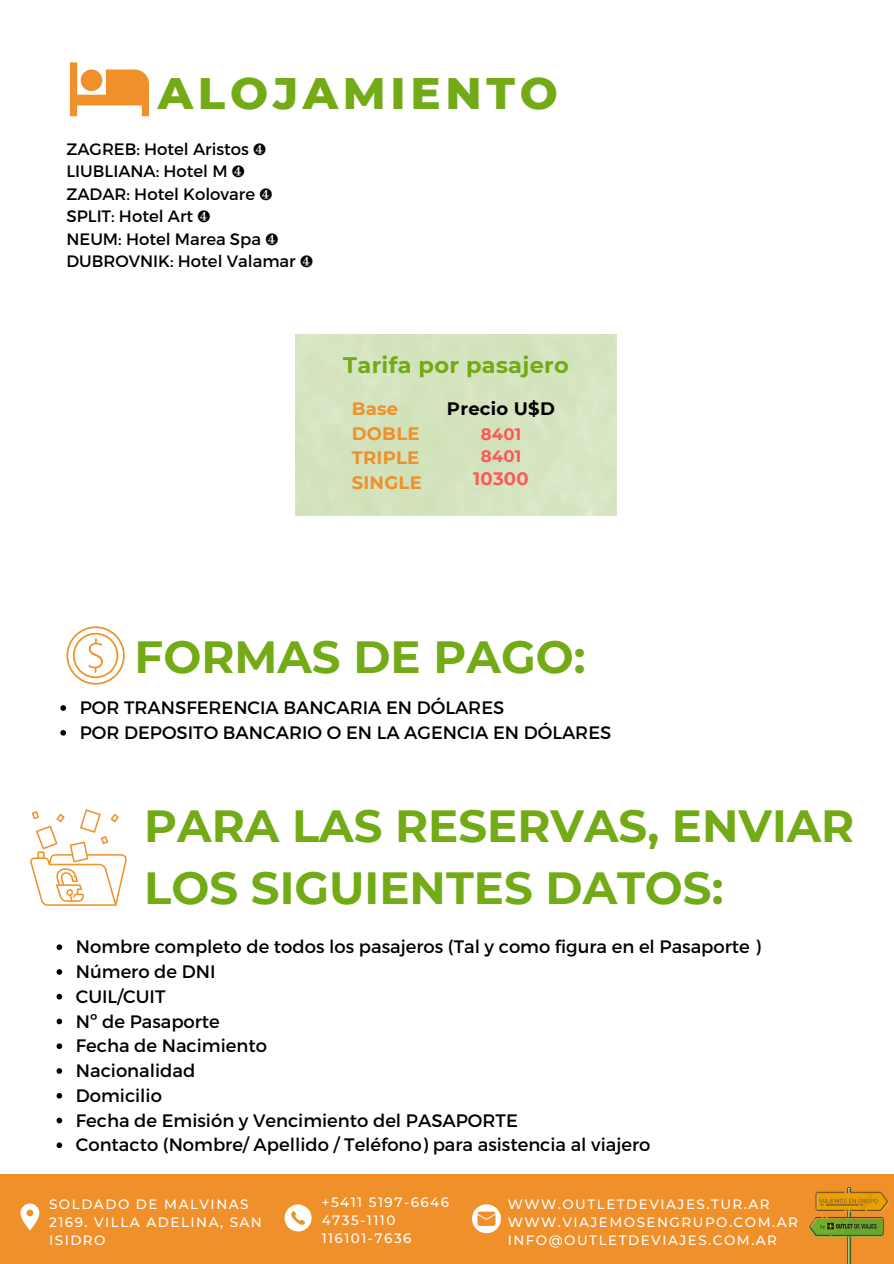
<style>
.page{position:relative;width:894px;height:1264px;background:#fff}
.page>*{position:absolute;margin:0;border:0;box-sizing:border-box;transform-origin:0 0}
.t1{font:700 45px/61.8px "Montserrat";color:#72ab16}
.t2{font:800 45px "Montserrat";letter-spacing:.105em;color:#72ab16}
.t3{font:700 22.5px "Montserrat";letter-spacing:.015em;color:#72ab16}
.t4{font:18px "Montserrat";color:#000}
.t5{font:700 18px/24.8px "Montserrat";letter-spacing:.015em;color:#ef902a}
.t6{font:700 18px "Montserrat";letter-spacing:.015em;color:#000}
.t7{font:700 18px "Montserrat";letter-spacing:.015em;color:#ff5757}
.t8{font:16.5px/22.5px "Montserrat";color:#000}
.t9{font:700 16.5px/22.5px "Montserrat";letter-spacing:.015em;color:#ff5757}
.t10{font:500 13.5px/18px "Montserrat";letter-spacing:.11em;color:#fff}
.s1{font-family:"Free Serif"}
</style>
<div class="page">
<div style="left:0;top:1174px;width:893px;height:89px;background:#ef902a"></div>
<svg style="left:20px;top:1203px;width:19px;height:27px"></svg>
<svg style="left:472px;top:1204px;width:29px;height:29px"></svg>
<svg style="left:284px;top:1204px;width:27px;height:27px"></svg>
<img style="left:808px;top:1187px;width:81px;height:76px">
<svg style="left:66px;top:626px;width:59px;height:58px"></svg>
<svg style="left:60px;top:705px;width:6px;height:6px"></svg>
<svg style="left:60px;top:730px;width:6px;height:5px"></svg>
<svg style="left:30px;top:809px;width:97px;height:96px"></svg>
<svg style="left:57px;top:944px;width:5px;height:6px"></svg>
<svg style="left:57px;top:969px;width:5px;height:5px"></svg>
<svg style="left:57px;top:993px;width:5px;height:6px"></svg>
<svg style="left:57px;top:1018px;width:5px;height:6px"></svg>
<svg style="left:57px;top:1043px;width:5px;height:6px"></svg>
<svg style="left:57px;top:1068px;width:5px;height:5px"></svg>
<svg style="left:57px;top:1093px;width:5px;height:5px"></svg>
<svg style="left:57px;top:1117px;width:5px;height:6px"></svg>
<svg style="left:57px;top:1142px;width:5px;height:6px"></svg>
<svg style="left:70px;top:62px;width:79px;height:54px"></svg>
<p class="t2" style="left:158px;top:65px;width:401px">ALOJAMIENTO</p>
<p class="t8" style="left:66px;top:137px;width:248px">ZAGREB: Hotel Aristos <span class="s1">❹<br></span>LIUBLIANA: Hotel M <span class="s1">❹<br></span>ZADAR: Hotel Kolovare <span class="s1">❹<br></span>SPLIT: Hotel Art <span class="s1">❹<br></span>NEUM: Hotel Marea Spa <span class="s1">❹<br></span>DUBROVNIK: Hotel Valamar <span class="s1">❹</span></p>
<h1 class="t3" style="left:343px;top:351px;width:227px">Tarifa por pasajero</h1>
<p class="t5" style="left:351px;top:396px;width:71px">Base<br>DOBLE<br>TRIPLE<br>SINGLE</p>
<p class="t6" style="left:447px;top:397px;width:109px">Precio U$D</p>
<p class="t9" style="left:480px;top:422px;width:42px">8401<br>8401</p>
<p class="t7" style="left:473px;top:467px;width:57px">10300</p>
<h1 class="t1" style="left:135px;top:626px;width:452px">FORMAS DE PAGO:</h1>
<p class="t4" style="left:80px;top:696px;width:426px">POR TRANSFERENCIA BANCARIA EN DÓLARES</p>
<p class="t4" style="left:80px;top:721px;width:533px">POR DEPOSITO BANCARIO O EN LA AGENCIA EN DÓLARES</p>
<p class="t1" style="left:144px;top:794px;width:711px">PARA LAS RESERVAS, ENVIAR<br>LOS SIGUIENTES DATOS:</p>
<p class="t4" style="left:76px;top:935px;width:686px">Nombre completo de todos los pasajeros (Tal y como figura en el Pasaporte )</p>
<p class="t4" style="left:76px;top:960px;width:141px">Número de DNI</p>
<p class="t4" style="left:76px;top:984px;width:91px">CUIL/CUIT</p>
<p class="t4" style="left:76px;top:1009px;width:145px">Nº de Pasaporte</p>
<p class="t4" style="left:76px;top:1034px;width:192px">Fecha de Nacimiento</p>
<p class="t4" style="left:76px;top:1059px;width:121px">Nacionalidad</p>
<p class="t4" style="left:76px;top:1083px;width:88px">Domicilio</p>
<p class="t4" style="left:76px;top:1108px;width:443px">Fecha de Emisión y Vencimiento del PASAPORTE</p>
<p class="t4" style="left:76px;top:1133px;width:576px">Contacto (Nombre/ Apellido / Teléfono) para asistencia al viajero</p>
<h3 class="t10" style="left:49px;top:1194px;width:214px">SOLDADO DE MALVINAS<br>2169. VILLA ADELINA, SAN<br>ISIDRO</h3>
<p class="t10" style="left:321px;top:1192px;width:129px">+5411 5197-6646</p>
<h2 class="t10" style="left:321px;top:1210px;width:75px">4735-1110</h2>
<h3 class="t10" style="left:321px;top:1228px;width:91px">116101-7636</h3>
<p class="t10" style="left:507px;top:1194px;width:263px">WWW.OUTLETDEVIAJES.TUR.AR</p>
<h1 class="t10" style="left:507px;top:1212px;width:291px">WWW.VIAJEMOSENGRUPO.COM.AR</h1>
<h4 class="t10" style="left:507px;top:1230px;width:271px">INFO@OUTLETDEVIAJES.COM.AR</h4>
</div>
